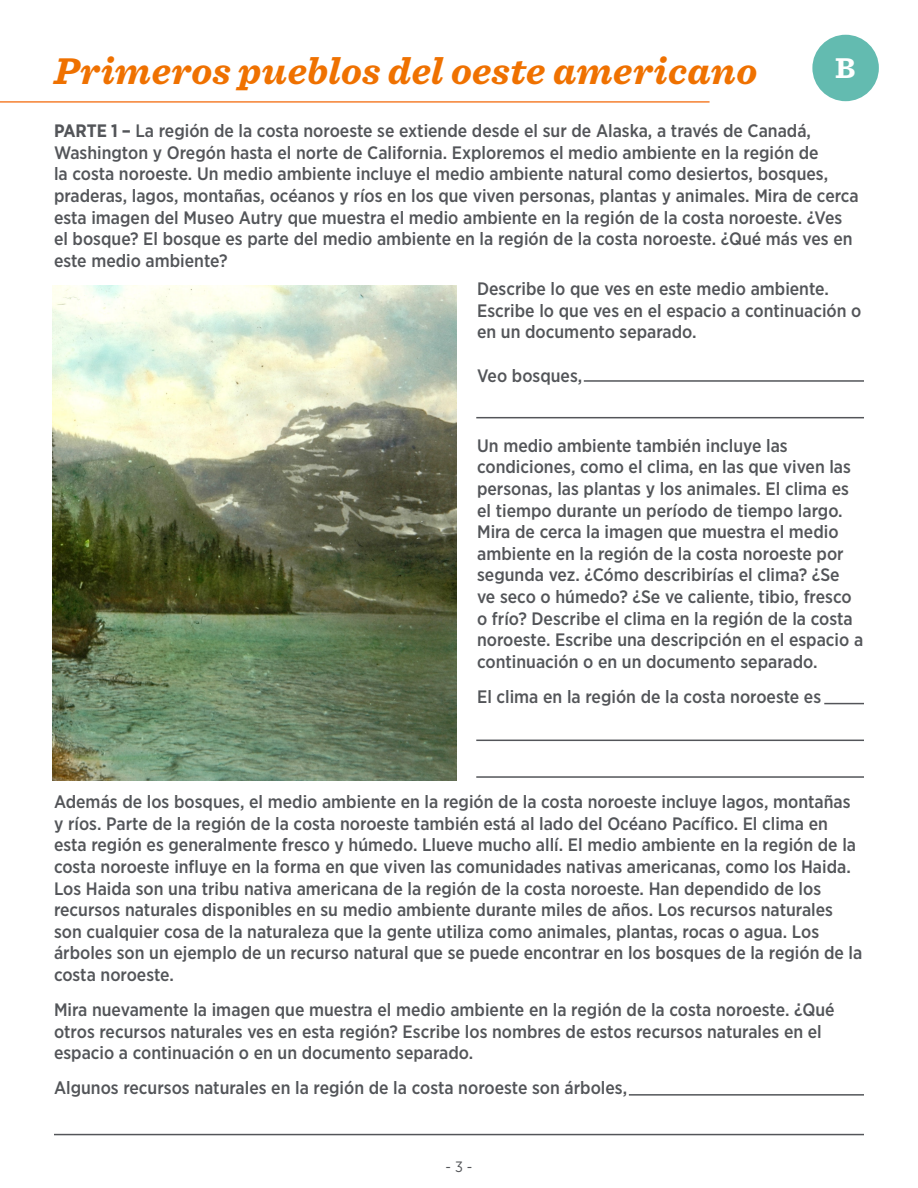
<style>
.page{position:relative;width:918px;height:1188px;background:#fff}
.page>*{position:absolute;margin:0;border:0;box-sizing:border-box;transform-origin:0 0}
.t1{font:italic 700 39px "Sentinel";letter-spacing:.01em;color:#ef7100}
._1_1_Header{font:700 30px "Sentinel";color:#fff}
.t2{font:500 18px/21.6px "Gotham Narrow";color:#535559}
.t3{font:15px "Gotham Narrow";color:#535559}
.s1{font-weight:700}
</style>
<div class="page">
<svg style="left:0;top:101px;width:710px;height:2px"></svg>
<img style="left:52px;top:285px;width:405px;height:496px">
<hr style="left:629px;top:1094px;width:235px;height:2px;background:#535559">
<hr style="left:54px;top:1134px;width:810px;height:1px;background:#535559">
<hr style="left:584px;top:380px;width:280px;height:2px;background:#535559">
<hr style="left:476px;top:417px;width:388px;height:1px;background:#535559">
<hr style="left:824px;top:703px;width:40px;height:1px;background:#535559">
<hr style="left:476px;top:740px;width:388px;height:1px;background:#535559">
<hr style="left:476px;top:776px;width:388px;height:2px;background:#535559">
<div style="left:812px;top:35px;width:67px;height:66px;background:#63bbb0;border-radius:50%"></div>
<h1 class="t1" style="left:54px;top:40px;width:705px">Primeros pueblos del oeste americano</h1>
<p class="_1_1_Header" style="left:835px;top:44px;width:22px">B</p>
<p class="t2" style="left:54px;top:120px;width:806px"><span class="s1">PARTE 1 –</span> La región de la costa noroeste se extiende desde el sur de Alaska, a través de Canadá, Washington y Oregón hasta el norte de California. Exploremos el medio ambiente en la región de<br>la costa noroeste. Un medio ambiente incluye el medio ambiente natural como desiertos, bosques, praderas, lagos, montañas, océanos y ríos en los que viven personas, plantas y animales. Mira de cerca esta imagen del Museo Autry que muestra el medio ambiente en la región de la costa noroeste. ¿Ves el bosque? El bosque es parte del medio ambiente en la región de la costa noroeste. ¿Qué más ves en este medio ambiente?</p>
<p class="t2" style="left:477px;top:278px;width:386px">Describe lo que ves en este medio ambiente.<br>Escribe lo que ves en el espacio a continuación o en un documento separado.</p>
<p class="t2" style="left:477px;top:364px;width:107px">Veo bosques,</p>
<p class="t2" style="left:477px;top:434px;width:388px">Un medio ambiente también incluye las condiciones, como el clima, en las que viven las personas, las plantas y los animales. El clima es el tiempo durante un período de tiempo largo.<br>Mira de cerca la imagen que muestra el medio ambiente en la región de la costa noroeste por segunda vez. ¿Cómo describirías el clima? ¿Se<br>ve seco o húmedo? ¿Se ve caliente, tibio, fresco o frío? Describe el clima en la región de la costa noroeste. Escribe una descripción en el espacio a continuación o en un documento separado.</p>
<p class="t2" style="left:477px;top:686px;width:346px">El clima en la región de la costa noroeste es</p>
<p class="t2" style="left:54px;top:791px;width:810px">Además de los bosques, el medio ambiente en la región de la costa noroeste incluye lagos, montañas y ríos. Parte de la región de la costa noroeste también está al lado del Océano Pacífico. El clima en esta región es generalmente fresco y húmedo. Llueve mucho allí. El medio ambiente en la región de la costa noroeste influye en la forma en que viven las comunidades nativas americanas, como los Haida.<br>Los Haida son una tribu nativa americana de la región de la costa noroeste. Han dependido de los recursos naturales disponibles en su medio ambiente durante miles de años. Los recursos naturales son cualquier cosa de la naturaleza que la gente utiliza como animales, plantas, rocas o agua. Los árboles son un ejemplo de un recurso natural que se puede encontrar en los bosques de la región de la costa noroeste.</p>
<p class="t2" style="left:54px;top:999px;width:782px">Mira nuevamente la imagen que muestra el medio ambiente en la región de la costa noroeste. ¿Qué otros recursos naturales ves en esta región? Escribe los nombres de estos recursos naturales en el espacio a continuación o en un documento separado.</p>
<p class="t2" style="left:54px;top:1077px;width:575px">Algunos recursos naturales en la región de la costa noroeste son árboles,</p>
<p class="t3" style="left:446px;top:1157px;width:28px">- 3 -</p>
</div>
